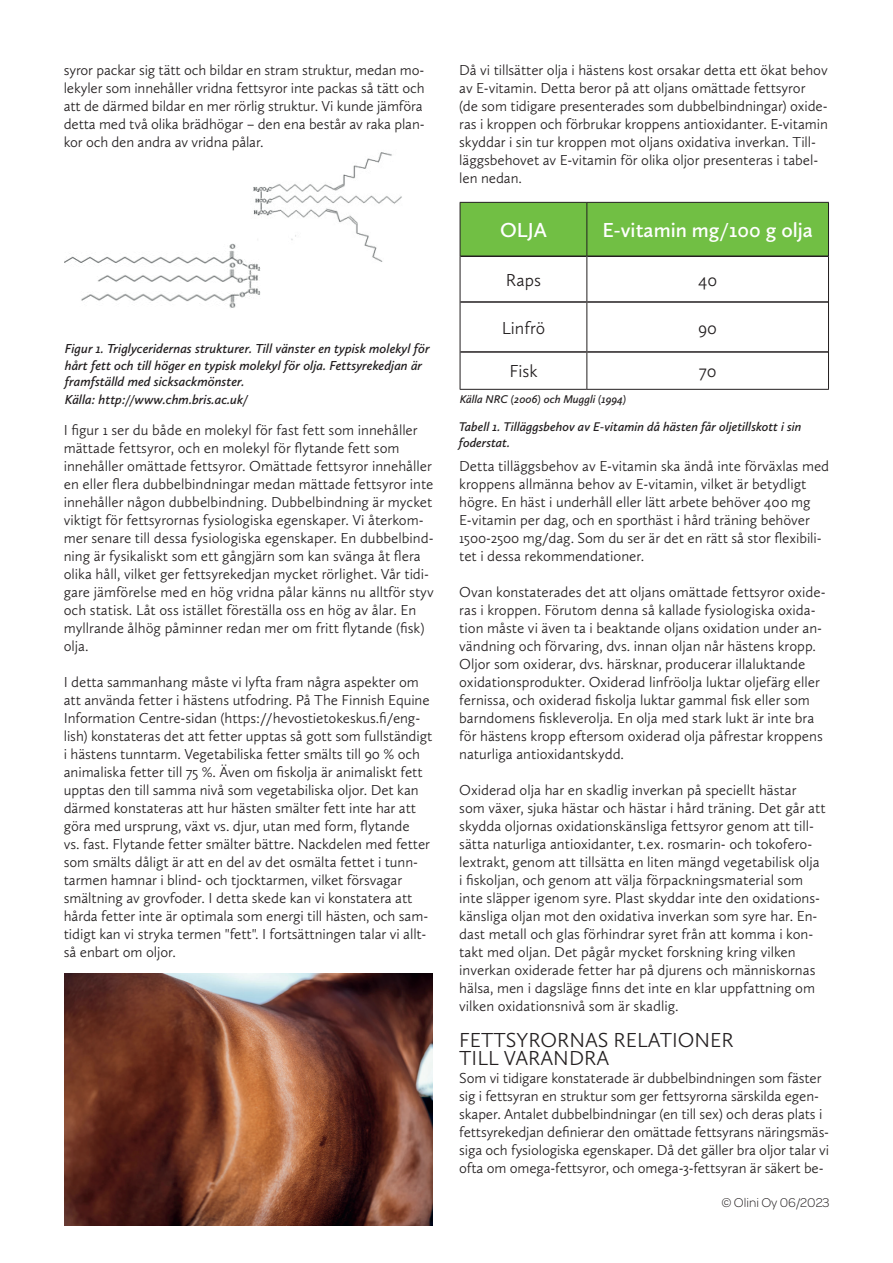
<style>
.page{position:relative;width:893px;height:1263px;background:#fff}
.page>*{position:absolute;margin:0;border:0;box-sizing:border-box;transform-origin:0 0}
.t1{font:300 21px/18px "Calluna Sans";color:#231f20}
.t2{font:600 21px "Calluna Sans";color:#fff}
.t3{font:300 18px "Calluna Sans";color:#231f20}
.t4{font:300 15px/18px "Calluna Sans";letter-spacing:-.005em;color:#231f20}
.t5{font:italic 600 13.5px/16.2px "Calluna Sans";color:#231f20}
.t6{font:300 13.5px "Omnes";color:#231f20}
.t7{font:italic 600 13.05px/15.6px "Calluna Sans";color:#231f20}
.t8{font:italic 600 11.55px "Calluna Sans";color:#231f20}
</style>
<div class="page">
<img style="left:253px;top:152px;width:149px;height:110px">
<img style="left:65px;top:243px;width:196px;height:65px">
<div style="left:461px;top:203px;width:367px;height:52px;background:#71bf44"></div>
<hr style="left:460px;top:255px;width:126px;height:2px;background:#231f20">
<hr style="left:587px;top:255px;width:241px;height:2px;background:#231f20">
<hr style="left:460px;top:301px;width:126px;height:2px;background:#231f20">
<hr style="left:587px;top:301px;width:241px;height:2px;background:#231f20">
<hr style="left:460px;top:351px;width:126px;height:2px;background:#231f20">
<hr style="left:587px;top:351px;width:241px;height:2px;background:#231f20">
<hr style="left:460px;top:202px;width:127px;height:1px;background:#231f20">
<hr style="left:460px;top:203px;width:1px;height:53px;background:#231f20">
<hr style="left:587px;top:202px;width:242px;height:1px;background:#231f20">
<hr style="left:586px;top:203px;width:1px;height:53px;background:#231f20">
<hr style="left:828px;top:203px;width:1px;height:53px;background:#231f20">
<hr style="left:460px;top:256px;width:1px;height:46px;background:#231f20">
<hr style="left:586px;top:256px;width:1px;height:46px;background:#231f20">
<hr style="left:828px;top:256px;width:1px;height:46px;background:#231f20">
<hr style="left:460px;top:302px;width:1px;height:50px;background:#231f20">
<hr style="left:586px;top:302px;width:1px;height:50px;background:#231f20">
<hr style="left:828px;top:302px;width:1px;height:50px;background:#231f20">
<hr style="left:460px;top:352px;width:1px;height:37px;background:#231f20">
<hr style="left:586px;top:352px;width:1px;height:37px;background:#231f20">
<hr style="left:828px;top:352px;width:1px;height:37px;background:#231f20">
<hr style="left:460px;top:389px;width:127px;height:1px;background:#231f20">
<hr style="left:587px;top:389px;width:242px;height:1px;background:#231f20">
<img style="left:65px;top:974px;width:367px;height:252px">
<p class="t4" style="left:64px;top:61px;width:362px">syror packar sig tätt och bildar en stram struktur, medan mo&shy;lekyler som innehåller vridna fettsyror inte packas så tätt och att de därmed bildar en mer rörlig struktur. Vi kunde jämföra detta med två olika brädhögar – den ena består av raka plan&shy;kor och den andra av vridna pålar.</p>
<p class="t5" style="left:65px;top:341px;width:366px">Figur 1. Triglyceridernas strukturer. Till vänster en typisk molekyl för hårt fett och till höger en typisk molekyl för olja. Fettsyrekedjan är framfställd med sicksackmönster.</p>
<p class="t5" style="left:65px;top:391px;width:185px">Källa: http://www.chm.bris.ac.uk/</p>
<p class="t4" style="left:64px;top:421px;width:371px">I figur 1 ser du både en molekyl för fast fett som innehåller mättade fettsyror, och en molekyl för flytande fett som innehåller omättade fettsyror. Omättade fettsyror innehåller en eller flera dubbelbindningar medan mättade fettsyror inte innehåller någon dubbelbindning. Dubbelbindning är mycket viktigt för fettsyrornas fysiologiska egenskaper. Vi återkom&shy;mer senare till dessa fysiologiska egenskaper. En dubbelbind&shy;ning är fysikaliskt som ett gångjärn som kan svänga åt flera olika håll, vilket ger fettsyrekedjan mycket rörlighet. Vår tidi&shy;gare jämförelse med en hög vridna pålar känns nu alltför styv och statisk. Låt oss istället föreställa oss en hög av ålar. En myllrande ålhög påminner redan mer om fritt flytande (fisk) olja.</p>
<p class="t4" style="left:64px;top:673px;width:370px">I detta sammanhang måste vi lyfta fram några aspekter om att använda fetter i hästens utfodring. På The Finnish Equine Information Centre-sidan (https://hevostietokeskus.fi/eng&shy;lish) konstateras det att fetter upptas så gott som fullständigt i hästens tunntarm. Vegetabiliska fetter smälts till 90 % och animaliska fetter till 75 %. Även om fiskolja är animaliskt fett upptas den till samma nivå som vegetabiliska oljor. Det kan därmed konstateras att hur hästen smälter fett inte har att göra med ursprung, växt vs. djur, utan med form, flytande<br>vs. fast. Flytande fetter smälter bättre. Nackdelen med fetter som smälts dåligt är att en del av det osmälta fettet i tunn&shy;tarmen hamnar i blind- och tjocktarmen, vilket försvagar smältning av grovfoder. I detta skede kan vi konstatera att hårda fetter inte är optimala som energi till hästen, och sam&shy;tidigt kan vi stryka termen "fett". I fortsättningen talar vi allt&shy;så enbart om oljor.</p>
<p class="t4" style="left:459px;top:61px;width:370px">Då vi tillsätter olja i hästens kost orsakar detta ett ökat behov av E-vitamin. Detta beror på att oljans omättade fettsyror (de som tidigare presenterades som dubbelbindningar) oxide&shy;ras i kroppen och förbrukar kroppens antioxidanter. E-vitamin skyddar i sin tur kroppen mot oljans oxidativa inverkan. Til - läggsbehovet av E-vitamin för olika oljor presenteras i tabel&shy;len nedan.</p>
<h1 class="t2" style="left:500px;top:217px;width:48px">OLJA</h1>
<h1 class="t2" style="left:602px;top:217px;width:212px">E-vitamin mg/100 g olja</h1>
<p class="t3" style="left:506px;top:269px;width:37px">Raps</p>
<p class="t3" style="left:698px;top:269px;width:21px">40</p>
<p class="t3" style="left:502px;top:317px;width:45px">Linfrö</p>
<p class="t3" style="left:698px;top:317px;width:20px">90</p>
<p class="t3" style="left:509px;top:361px;width:30px">Fisk</p>
<p class="t3" style="left:699px;top:361px;width:19px">70</p>
<p class="t8" style="left:460px;top:392px;width:168px">Källa NRC (2006) och Muggli (1994)</p>
<p class="t7" style="left:459px;top:419px;width:344px">Tabell 1. Tilläggsbehov av E-vitamin då hästen får oljetillskott i sin foderstat.</p>
<p class="t4" style="left:459px;top:457px;width:371px">Detta tilläggsbehov av E-vitamin ska ändå inte förväxlas med kroppens allmänna behov av E-vitamin, vilket är betydligt högre. En häst i underhåll eller lätt arbete behöver 400 mg E-vitamin per dag, och en sporthäst i hård träning behöver 1500-2500 mg/dag. Som du ser är det en rätt så stor flexibili&shy;tet i dessa rekommendationer.</p>
<p class="t4" style="left:459px;top:583px;width:368px">Ovan konstaterades det att oljans omättade fettsyror oxide&shy;ras i kroppen. Förutom denna så kallade fysiologiska oxida&shy;tion måste vi även ta i beaktande oljans oxidation under an&shy;vändning och förvaring, dvs. innan oljan når hästens kropp.<br>Oljor som oxiderar, dvs. härsknar, producerar illaluktande oxidationsprodukter. Oxiderad linfröolja luktar oljefärg eller fernissa, och oxiderad fiskolja luktar gammal fisk eller som barndomens fiskleverolja. En olja med stark lukt är inte bra för hästens kropp eftersom oxiderad olja påfrestar kroppens naturliga antioxidantskydd.</p>
<p class="t4" style="left:459px;top:781px;width:368px">Oxiderad olja har en skadlig inverkan på speciellt hästar som växer, sjuka hästar och hästar i hård träning. Det går att skydda oljornas oxidationskänsliga fettsyror genom att till&shy;sätta naturliga antioxidanter, t.ex. rosmarin- och tokofero&shy;lextrakt, genom att tillsätta en liten mängd vegetabilisk olja i fiskoljan, och genom att välja förpackningsmaterial som inte släpper igenom syre. Plast skyddar inte den oxidations&shy;känsliga oljan mot den oxidativa inverkan som syre har. En&shy;dast metall och glas förhindrar syret från att komma i kon&shy;takt med oljan. Det pågår mycket forskning kring vilken inverkan oxiderade fetter har på djurens och människornas hälsa, men i dagsläge finns det inte en klar uppfattning om vilken oxidationsnivå som är skadlig.</p>
<h1 class="t1" style="left:459px;top:1031px;width:276px">FETTSYRORNAS RELATIONER<br>TILL VARANDRA</h1>
<p class="t4" style="left:459px;top:1069px;width:371px">Som vi tidigare konstaterade är dubbelbindningen som fäster sig i fettsyran en struktur som ger fettsyrorna särskilda egen&shy;skaper. Antalet dubbelbindningar (en till sex) och deras plats i fettsyrekedjan definierar den omättade fettsyrans näringsmäs&shy;siga och fysiologiska egenskaper. Då det gäller bra oljor talar vi ofta om omega-fettsyror, och omega-3-fettsyran är säkert be-</p>
<p class="t6" style="left:721px;top:1195px;width:110px">© Olini Oy 06/2023</p>
</div>
